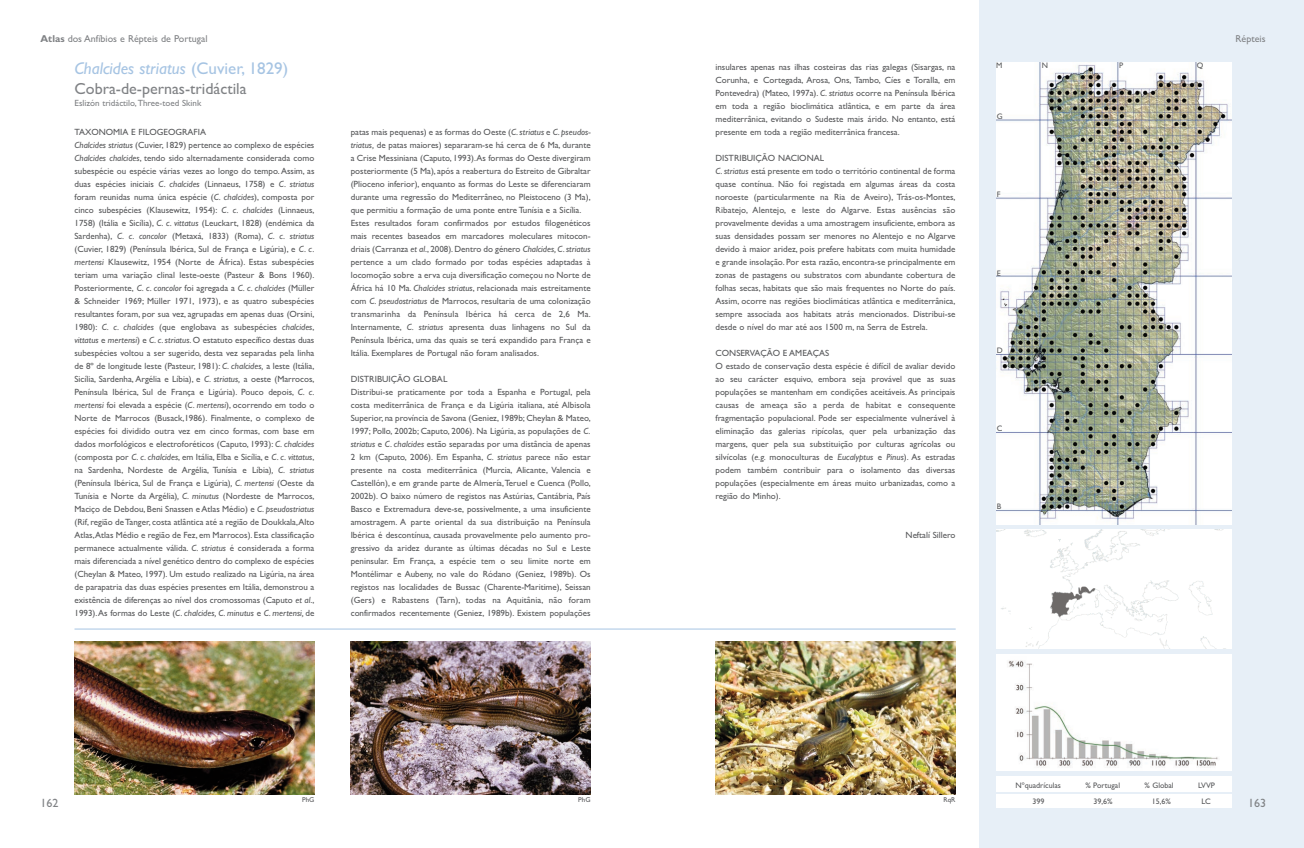
<style>
.page{position:relative;width:1304px;height:848px;background:#fff}
.page>*{position:absolute;margin:0;border:0;box-sizing:border-box;transform-origin:0 0}
.t1{font:italic 17px "Gill Sans";color:#a6c4e3}
.t2{font:16px "Gill Sans";color:#808285}
.t3{font:12px "Gill Sans";color:#808285}
.t4{font:10px "Gill Sans";color:#808285}
.t5{font:9px/13px "Gill Sans";color:#57585a}
.t6{font:9px "Gill Sans";color:#808285}
.t7{font:8px "Gill Sans";color:#57585a}
.t8{font:7px "Gill Sans";color:#57585a}
.s1{font-weight:700}
.s2{font-style:normal}
.s3{font-style:italic}
</style>
<div class="page">
<img style="left:74px;top:0;width:1229px;height:848px">
<p class="t4" style="left:40px;top:33px;width:169px"><span class="s1">Atlas</span> dos Anfíbios e Répteis de Portugal</p>
<h1 class="t1" style="left:74px;top:58px;width:215px">Chalcides striatus <span class="s2">(Cuvier, 1829)</span></h1>
<h2 class="t2" style="left:74px;top:79px;width:173px">Cobra-de-pernas-tridáctila</h2>
<p class="t6" style="left:74px;top:98px;width:128px">Eslizón tridáctilo,Three-toed Skink</p>
<p class="t5" style="left:74px;top:125px;width:241px">TAXONOMIA E FILOGEOGRAFIA<br><span class="s3">Chalcides striatus</span> (Cuvier, 1829) pertence ao complexo de espécies <span class="s3">Chalcides chalcides</span>, tendo sido alternadamente considerada como subespécie ou espécie várias vezes ao longo do tempo. Assim, as duas espécies iniciais <span class="s3">C. chalcides</span> (Linnaeus, 1758) e <span class="s3">C. striatus </span>foram reunidas numa única espécie (<span class="s3">C. chalcides</span>), composta por cinco subespécies (Klausewitz, 1954): <span class="s3">C. c. chalcides</span> (Linnaeus, 1758) (Itália e Sicília), <span class="s3">C. c. vittatus</span> (Leuckart, 1828) (endémica da Sardenha), <span class="s3">C. c. concolor</span> (Metaxá, 1833) (Roma), <span class="s3">C. c. striatus </span>(Cuvier, 1829) (Península Ibérica, Sul de França e Ligúria), e <span class="s3">C. c. mertensi</span> Klausewitz, 1954 (Norte de África). Estas subespécies teriam uma variação clinal leste-oeste (Pasteur &amp; Bons 1960).<br>Posteriormente, <span class="s3">C. c. concolor</span> foi agregada a <span class="s3">C. c. chalcides</span> (Müller &amp; Schneider 1969; Müller 1971, 1973), e as quatro subespécies resultantes foram, por sua vez, agrupadas em apenas duas (Orsini, 1980): <span class="s3">C. c. chalcides</span> (que englobava as subespécies <span class="s3">chalcides</span>, <span class="s3">vittatus</span> e <span class="s3">mertensi</span>) e <span class="s3">C. c. striatus</span>. O estatuto específico destas duas subespécies voltou a ser sugerido, desta vez separadas pela linha de 8º de longitude leste (Pasteur, 1981): <span class="s3">C. chalcides,</span> a leste (Itália, Sicília, Sardenha, Argélia e Líbia), e <span class="s3">C. striatus,</span> a oeste (Marrocos, Península Ibérica, Sul de França e Ligúria). Pouco depois, <span class="s3">C. c. mertensi</span> foi elevada a espécie (<span class="s3">C. mertensi</span>), ocorrendo em todo o Norte de Marrocos (Busack,1986). Finalmente, o complexo de espécies foi dividido outra vez em cinco formas, com base em dados morfológicos e electroforéticos (Caputo, 1993): <span class="s3">C. chalcides </span>(composta por <span class="s3">C. c. chalcides</span>, em Itália, Elba e Sicília, e <span class="s3">C. c. vittatus</span>, na Sardenha, Nordeste de Argélia, Tunísia e Líbia)<span class="s3">, C. striatus </span>(Península Ibérica, Sul de França e Ligúria)<span class="s3">, C. mertensi</span> (Oeste da Tunísia e Norte da Argélia)<span class="s3">, C. minutus</span> (Nordeste de Marrocos, Maciço de Debdou, Beni Snassen e Atlas Médio) e <span class="s3">C. pseudostriatus </span>(Rif, região deTanger, costa atlântica até a região de Doukkala,Alto Atlas,Atlas Médio e região de Fez, em Marrocos). Esta classificação permanece actualmente válida. <span class="s3">C. striatus</span> é considerada a forma mais diferenciada a nível genético dentro do complexo de espécies (Cheylan &amp; Mateo, 1997). Um estudo realizado na Ligúria, na área de parapatria das duas espécies presentes em Itália, demonstrou a existência de diferenças ao nível dos cromossomas (Caputo <span class="s3">et al</span>., 1993).As formas do Leste (<span class="s3">C. chalcides, C. minutus</span> e <span class="s3">C. mertensi,</span> de</p>
<p class="t5" style="left:351px;top:125px;width:241px">patas mais pequenas) e as formas do Oeste (<span class="s3">C.striatus</span> e <span class="s3">C.pseudos&shy;triatus,</span> de patas maiores) separaram-se há cerca de 6 Ma, durante a Crise Messiniana (Caputo, 1993).As formas do Oeste divergiram posteriormente (5 Ma), após a reabertura do Estreito de Gibraltar (Plioceno inferior), enquanto as formas do Leste se diferenciaram durante uma regressão do Mediterrâneo, no Pleistoceno (3 Ma), que permitiu a formação de uma ponte entre Tunísia e a Sicília.<br>Estes resultados foram confirmados por estudos filogenéticos mais recentes baseados em marcadores moleculares mitocon&shy;driais (Carranza <span class="s3">et al</span>., 2008). Dentro do género <span class="s3">Chalcides, C. striatus </span>pertence a um clado formado por todas espécies adaptadas à locomoção sobre a erva cuja diversificação começou no Norte de África há 10 Ma. <span class="s3">Chalcides striatus</span>, relacionada mais estreitamente com <span class="s3">C. pseudostriatus</span> de Marrocos, resultaria de uma colonização transmarinha da Península Ibérica há cerca de 2,6 Ma.<br>Internamente, <span class="s3">C. striatus</span> apresenta duas linhagens no Sul da Península Ibérica, uma das quais se terá expandido para França e Itália. Exemplares de Portugal não foram analisados.</p>
<p class="t5" style="left:351px;top:372px;width:241px">DISTRIBUIÇÃO GLOBAL<br>Distribui-se praticamente por toda a Espanha e Portugal, pela costa mediterrânica de França e da Ligúria italiana, até Albisola Superior, na província de Savona (Geniez, 1989b; Cheylan &amp; Mateo, 1997; Pollo, 2002b; Caputo, 2006). Na Ligúria, as populações de <span class="s3">C. striatus</span> e <span class="s3">C. chalcides</span> estão separadas por uma distância de apenas 2 km (Caputo, 2006). Em Espanha, <span class="s3">C. striatus</span> parece não estar presente na costa mediterrânica (Murcia, Alicante, Valencia e Castellón), e em grande parte de Almería,Teruel e Cuenca (Pollo, 2002b). O baixo número de registos nas Astúrias, Cantábria, País Basco e Extremadura deve-se, possivelmente, a uma insuficiente amostragem. A parte oriental da sua distribuição na Península Ibérica é descontínua, causada provavelmente pelo aumento pro&shy;gressivo da aridez durante as últimas décadas no Sul e Leste peninsular. Em França, a espécie tem o seu limite norte em Montélimar e Aubeny, no vale do Ródano (Geniez, 1989b). Os registos nas localidades de Bussac (Charente-Maritime), Seissan (Gers) e Rabastens (Tarn), todas na Aquitânia, não foram confirmados recentemente (Geniez, 1989b). Existem populações</p>
<p class="t5" style="left:715px;top:60px;width:241px;text-align:justify">insulares apenas nas ilhas costeiras das rias galegas (Sisargas, na Corunha, e Cortegada, Arosa, Ons, Tambo, Cíes e Toralla, em Pontevedra) (Mateo, 1997a). <span class="s3">C. striatus</span> ocorre na Península Ibérica em toda a região bioclimática atlântica, e em parte da área mediterrânica, evitando o Sudeste mais árido. No entanto, está presente em toda a região mediterrânica francesa.</p>
<p class="t5" style="left:715px;top:151px;width:241px">DISTRIBUIÇÃO NACIONAL<br><span class="s3">C. striatus</span> está presente em todo o território continental de forma quase contínua. Não foi registada em algumas áreas da costa noroeste (particularmente na Ria de Aveiro), Trás-os-Montes, Ribatejo, Alentejo, e leste do Algarve. Estas ausências são provavelmente devidas a uma amostragem insuficiente, embora as suas densidades possam ser menores no Alentejo e no Algarve devido à maior aridez, pois prefere habitats com muita humidade e grande insolação. Por esta razão, encontra-se principalmente em zonas de pastagens ou substratos com abundante cobertura de folhas secas, habitats que são mais frequentes no Norte do país.<br>Assim, ocorre nas regiões bioclimáticas atlântica e mediterrânica, sempre associada aos habitats atrás mencionados. Distribui-se desde o nível do mar até aos 1500 m, na Serra de Estrela.</p>
<p class="t5" style="left:715px;top:346px;width:241px">CONSERVAÇÃO E AMEAÇAS<br>O estado de conservação desta espécie é difícil de avaliar devido ao seu carácter esquivo, embora seja provável que as suas populações se mantenham em condições aceitáveis. As principais causas de ameaça são a perda de habitat e consequente fragmentação populacional. Pode ser especialmente vulnerável à eliminação das galerias ripícolas, quer pela urbanização das margens, quer pela sua substituição por culturas agrícolas ou silvícolas (<span class="s3">e.g.</span> monoculturas de <span class="s3">Eucalyptus</span> e <span class="s3">Pinus</span>). As estradas podem também contribuir para o isolamento das diversas populações (especialmente em áreas muito urbanizadas, como a região do Minho).</p>
<p class="t5" style="left:905px;top:528px;width:51px">Neftalí Sillero</p>
<p class="t7" style="left:996px;top:61px;width:8px">M</p>
<p class="t7" style="left:1041px;top:61px;width:8px">N</p>
<p class="t7" style="left:1118px;top:61px;width:6px">P</p>
<p class="t7" style="left:1196px;top:61px;width:8px">Q</p>
<p class="t7" style="left:996px;top:112px;width:7px">G</p>
<p class="t7" style="left:996px;top:190px;width:5px">F</p>
<p class="t7" style="left:996px;top:268px;width:5px">E</p>
<p class="t7" style="left:996px;top:346px;width:7px">D</p>
<p class="t7" style="left:996px;top:423px;width:7px">C</p>
<p class="t7" style="left:996px;top:501px;width:6px">B</p>
<p class="t4" style="left:1235px;top:33px;width:31px">Répteis</p>
<p class="t7" style="left:1015px;top:780px;width:47px">Nºquadrículas</p>
<p class="t7" style="left:1085px;top:780px;width:36px">% Portugal</p>
<p class="t7" style="left:1144px;top:780px;width:31px">% Global</p>
<p class="t7" style="left:1197px;top:780px;width:18px">LVVP</p>
<p class="t7" style="left:1032px;top:797px;width:13px">399</p>
<p class="t7" style="left:1093px;top:797px;width:21px">39,6%</p>
<p class="t7" style="left:1151px;top:797px;width:21px">15,6%</p>
<p class="t7" style="left:1201px;top:797px;width:11px">LC</p>
<p class="t8" style="left:302px;top:796px;width:14px">PhG</p>
<p class="t8" style="left:578px;top:796px;width:14px">PhG</p>
<p class="t8" style="left:943px;top:796px;width:13px">RqR</p>
<h3 class="t3" style="left:40px;top:796px;width:19px">162</h3>
<h3 class="t3" style="left:1248px;top:796px;width:19px">163</h3>
</div>
